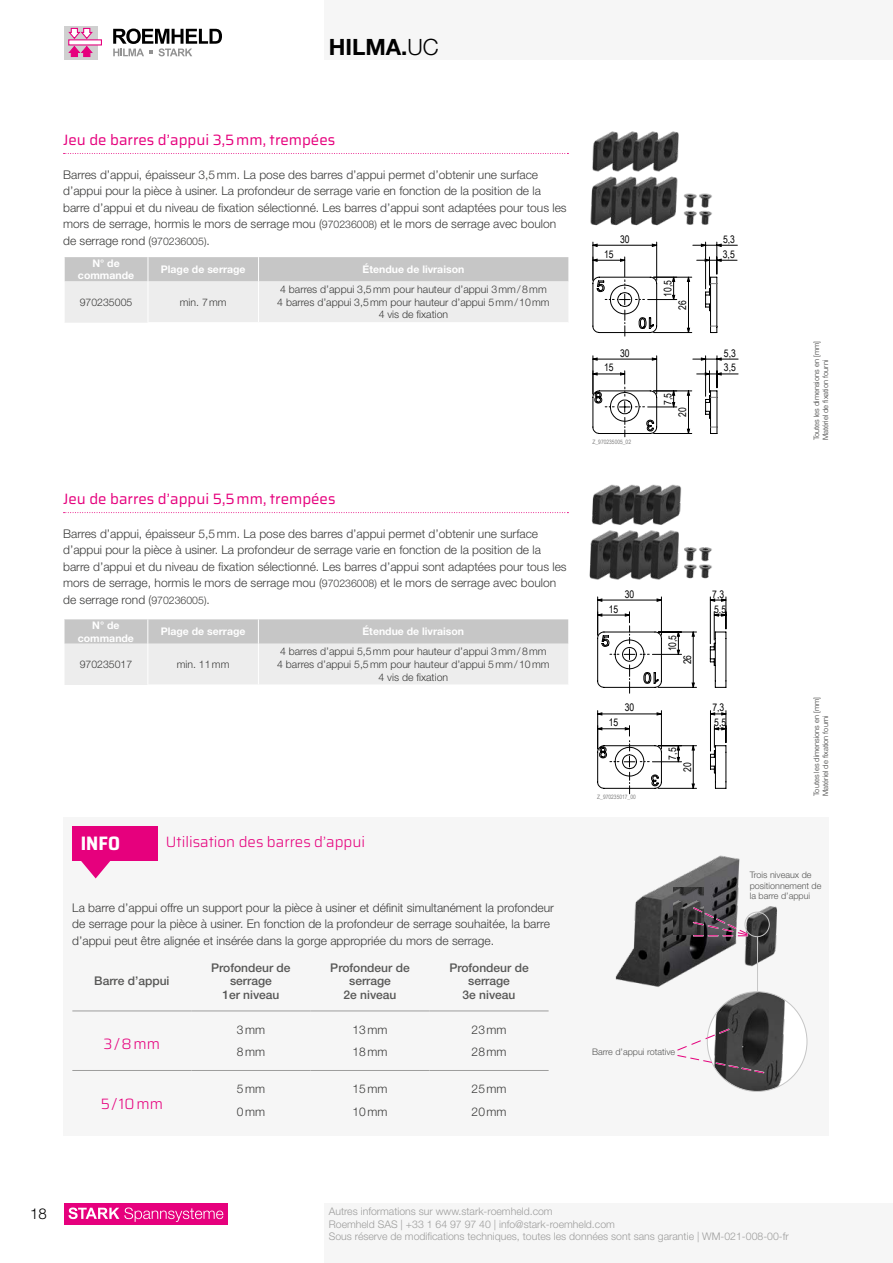
<style>
.page{position:relative;width:893px;height:1263px;background:#fff}
.page>*{position:absolute;margin:0;border:0;box-sizing:border-box;transform-origin:0 0}
.t1{font:700 22.5px "Helvetica Neue LT Std";color:#000}
.t2{font:700 semi-condensed 19.5px "Saira";color:#fff}
.t3{font:15px "Saira";color:#e6007d}
.t4{font:300 15px "Saira";color:#e6007d}
.t5{font:300 15px "Helvetica Neue LT Pro";color:#000}
.t6{font:300 12px/16.5px "Helvetica Neue LT Std";color:#3c3c3b}
.t7{font:500 12px/13.5px "Helvetica Neue LT Pro";color:#575756;text-align:center}
.t8{font:300 12px/22.5px "Helvetica Neue LT Pro";color:#3c3c3b}
.t9{font:300 10.5px/12.6px "Helvetica Neue LT Pro";color:#3c3c3b;text-align:center}
.t10{font:300 10.5px/12.6px "Helvetica Neue LT Pro";color:#9d9d9c}
.t11{font:700 10.5px/12.6px "Helvetica Neue LT Pro";color:#fff;text-align:center}
.t12{font:10.5px/14.9px "Arial Narrow";color:#000}
.t13{font:300 9px/10.5px "Helvetica Neue LT Std";color:#575756}
.t14{font:300 7.5px/9px "Helvetica Neue LT Pro";color:#3c3c3b}
.t15{font:6px "Arial Narrow";color:#7f7f7f}
.s1{font-family:"Helvetica Neue LT Pro";font-weight:300}
.s2{font-family:"Helvetica Neue LT Pro";font-size:10.5px}
</style>
<div class="page">
<div style="left:64px;top:1203px;width:163px;height:22px;background:#e6007d"></div>
<svg style="left:68px;top:1207px;width:155px;height:15px"></svg>
<div style="left:64px;top:26px;width:34px;height:33px;background:#d0d0d0"></div>
<svg style="left:68px;top:39px;width:34px;height:7px"></svg>
<svg style="left:68px;top:27px;width:26px;height:31px"></svg>
<svg style="left:113px;top:29px;width:109px;height:27px"></svg>
<div style="left:325px;top:0;width:568px;height:60px;background:#f6f6f6"></div>
<div style="left:325px;top:1203px;width:568px;height:60px;background:#f6f6f6"></div>
<div style="left:64px;top:817px;width:765px;height:318px;background:#f6f6f6"></div>
<img style="left:707px;top:992px;width:100px;height:99px;border-radius:50px">
<img style="left:758px;top:906px;width:19px;height:57px">
<svg style="left:677px;top:1027px;width:88px;height:47px"></svg>
<img style="left:615px;top:855px;width:143px;height:139px">
<img style="left:673px;top:888px;width:30px;height:46px">
<svg style="left:64px;top:153px;width:504px;height:1px"></svg>
<svg style="left:64px;top:512px;width:504px;height:1px"></svg>
<hr style="left:717px;top:242px;width:1px;height:32px;background:#000">
<hr style="left:705px;top:242px;width:1px;height:47px;background:#000">
<hr style="left:656px;top:242px;width:1px;height:38px;background:#000">
<hr style="left:593px;top:242px;width:1px;height:38px;background:#000">
<hr style="left:653px;top:391px;width:39px;height:1px;background:#000">
<hr style="left:653px;top:433px;width:39px;height:1px;background:#000">
<hr style="left:653px;top:277px;width:39px;height:1px;background:#000">
<hr style="left:653px;top:332px;width:39px;height:1px;background:#000">
<svg style="left:592px;top:244px;width:65px;height:3px"></svg>
<svg style="left:592px;top:257px;width:85px;height:180px"></svg>
<svg style="left:687px;top:244px;width:51px;height:190px"></svg>
<hr style="left:726px;top:597px;width:1px;height:32px;background:#000">
<hr style="left:710px;top:597px;width:1px;height:47px;background:#000">
<hr style="left:597px;top:597px;width:1px;height:38px;background:#000">
<hr style="left:661px;top:597px;width:1px;height:38px;background:#000">
<svg style="left:597px;top:598px;width:130px;height:196px"></svg>
<div style="left:72px;top:826px;width:85px;height:35px;background:#e6007d"></div>
<svg style="left:81px;top:861px;width:29px;height:17px"></svg>
<svg style="left:64px;top:257px;width:504px;height:66px;background:#dedede"></svg>
<hr style="left:64px;top:281px;width:1px;height:42px;background:#fff">
<hr style="left:148px;top:281px;width:1px;height:41px;background:#fff">
<hr style="left:258px;top:281px;width:1px;height:41px;background:#fff">
<hr style="left:148px;top:322px;width:111px;height:1px;background:#fff">
<hr style="left:259px;top:322px;width:309px;height:1px;background:#fff">
<svg style="left:64px;top:619px;width:504px;height:66px;background:#dedede"></svg>
<hr style="left:64px;top:644px;width:1px;height:41px;background:#fff">
<hr style="left:147px;top:644px;width:1px;height:40px;background:#fff">
<hr style="left:258px;top:644px;width:1px;height:40px;background:#fff">
<hr style="left:147px;top:684px;width:111px;height:1px;background:#fff">
<hr style="left:258px;top:684px;width:310px;height:1px;background:#fff">
<hr style="left:72px;top:1011px;width:119px;height:1px;background:#9d9d9c">
<hr style="left:191px;top:1011px;width:119px;height:1px;background:#9d9d9c">
<hr style="left:310px;top:1011px;width:120px;height:1px;background:#9d9d9c">
<hr style="left:430px;top:1011px;width:119px;height:1px;background:#9d9d9c">
<hr style="left:72px;top:1070px;width:119px;height:1px;background:#9d9d9c">
<hr style="left:191px;top:1070px;width:119px;height:1px;background:#9d9d9c">
<hr style="left:310px;top:1070px;width:120px;height:1px;background:#9d9d9c">
<hr style="left:430px;top:1070px;width:119px;height:1px;background:#9d9d9c">
<svg style="left:692px;top:906px;width:57px;height:31px;background:#74646e"></svg>
<div style="left:745px;top:912px;width:24px;height:25px;border:1px solid #c6c6c6;border-radius:50%"></div>
<hr style="left:757px;top:937px;width:1px;height:54px;background:#c6c6c6">
<img style="left:590px;top:131px;width:122px;height:95px">
<img style="left:589px;top:484px;width:123px;height:96px">
<h1 class="t1" style="left:329px;top:33px;width:111px">HILMA.<span class="s1">UC</span></h1>
<p class="t3" style="left:63px;top:128px;width:274px">Jeu de barres d’appui 3,5mm, trempées</p>
<p class="t6" style="left:63px;top:166px;width:505px">Barres d’appui, épaisseur 3,5mm. La pose des barres d’appui permet d’obtenir une surface d’appui pour la pièce à usiner. La profondeur de serrage varie en fonction de la position de la barre d’appui et du niveau de fixation sélectionné. Les barres d’appui sont adaptées pour tous les mors de serrage, hormis le mors de serrage mou (<span class="s2">970236008)</span> et le mors de serrage avec boulon de serrage rond (<span class="s2">970236005)</span>.</p>
<p class="t11" style="left:78px;top:256px;width:58px">N° de commande</p>
<p class="t11" style="left:161px;top:263px;width:86px">Plage de serrage</p>
<p class="t11" style="left:363px;top:263px;width:103px">Étendue de livraison</p>
<p class="t9" style="left:80px;top:296px;width:54px">970235005</p>
<p class="t9" style="left:180px;top:296px;width:48px">min. 7mm</p>
<p class="t9" style="left:277px;top:283px;width:274px">4 barres d’appui 3,5mm pour hauteur d’appui 3mm/8mm<br>4 barres d’appui 3,5mm pour hauteur d’appui 5mm/10mm<br>4 vis de fixation</p>
<p class="t3" style="left:63px;top:487px;width:274px">Jeu de barres d’appui 5,5mm, trempées</p>
<p class="t6" style="left:63px;top:525px;width:505px">Barres d’appui, épaisseur 5,5mm. La pose des barres d’appui permet d’obtenir une surface d’appui pour la pièce à usiner. La profondeur de serrage varie en fonction de la position de la barre d’appui et du niveau de fixation sélectionné. Les barres d’appui sont adaptées pour tous les mors de serrage, hormis le mors de serrage mou (<span class="s2">970236008)</span> et le mors de serrage avec boulon de serrage rond (<span class="s2">970236005)</span>.</p>
<p class="t11" style="left:78px;top:619px;width:58px">N° de commande</p>
<p class="t11" style="left:161px;top:625px;width:86px">Plage de serrage</p>
<p class="t11" style="left:362px;top:625px;width:103px">Étendue de livraison</p>
<p class="t9" style="left:80px;top:658px;width:54px">970235017</p>
<p class="t9" style="left:177px;top:658px;width:54px">min. 11mm</p>
<p class="t9" style="left:277px;top:645px;width:274px">4 barres d’appui 5,5mm pour hauteur d’appui 3mm/8mm<br>4 barres d’appui 5,5mm pour hauteur d’appui 5mm/10mm<br>4 vis de fixation</p>
<h2 class="t2" style="left:81px;top:829px;width:41px">INFO</h2>
<p class="t4" style="left:166px;top:830px;width:201px">Utilisation des barres d’appui</p>
<p class="t6" style="left:72px;top:899px;width:483px">La barre d’appui offre un support pour la pièce à usiner et définit simultanément la profondeur de serrage pour la pièce à usiner. En fonction de la profondeur de serrage souhaitée, la barre d’appui peut être alignée et insérée dans la gorge appropriée du mors de serrage.</p>
<p class="t7" style="left:94px;top:974px;width:77px">Barre d’appui</p>
<p class="t4" style="left:104px;top:1033px;width:58px">3/8mm</p>
<p class="t4" style="left:101px;top:1092px;width:64px">5/10mm</p>
<p class="t7" style="left:211px;top:961px;width:81px">Profondeur de serrage<br>1er niveau</p>
<p class="t7" style="left:330px;top:961px;width:81px">Profondeur de serrage<br>2e niveau</p>
<p class="t7" style="left:449px;top:961px;width:81px">Profondeur de serrage<br>3e niveau</p>
<p class="t8" style="left:237px;top:1018px;width:30px">3mm<br>8mm</p>
<p class="t8" style="left:353px;top:1018px;width:36px">13mm<br>18mm</p>
<p class="t8" style="left:472px;top:1018px;width:36px">23mm<br>28mm</p>
<p class="t8" style="left:237px;top:1077px;width:30px">5mm<br>0mm</p>
<p class="t8" style="left:353px;top:1077px;width:36px">15mm<br>10mm</p>
<p class="t8" style="left:472px;top:1077px;width:36px">25mm<br>20mm</p>
<p class="t12" style="left:620px;top:231px;width:11px">30</p>
<p class="t12" style="left:604px;top:246px;width:11px">15</p>
<p class="t12" style="left:620px;top:345px;width:11px">30</p>
<p class="t12" style="left:604px;top:360px;width:11px">15</p>
<p class="t15" style="left:593px;top:438px;width:40px">Z_970235005_02</p>
<p class="t12" style="left:660px;top:297px;width:18px;rotate:-90deg">10,5</p>
<p class="t12" style="left:675px;top:310px;width:11px;rotate:-90deg">26</p>
<p class="t12" style="left:660px;top:405px;width:13px;rotate:-90deg">7,5</p>
<p class="t12" style="left:675px;top:417px;width:11px;rotate:-90deg">20</p>
<p class="t12" style="left:723px;top:231px;width:14px">5,3<br>3,5</p>
<p class="t12" style="left:724px;top:345px;width:13px">5,3</p>
<p class="t12" style="left:724px;top:360px;width:13px">3,5</p>
<p class="t14" style="left:812px;top:440px;width:101px;rotate:-90deg">Toutes les dimensions en [mm]<br>Matériel de fixation fourni</p>
<p class="t12" style="left:625px;top:586px;width:11px">30</p>
<p class="t12" style="left:712px;top:586px;width:13px">7,3</p>
<p class="t12" style="left:609px;top:601px;width:11px">15</p>
<p class="t12" style="left:714px;top:601px;width:13px">5,5</p>
<p class="t12" style="left:665px;top:651px;width:18px;rotate:-90deg">10,5</p>
<p class="t12" style="left:679px;top:664px;width:11px;rotate:-90deg">26</p>
<p class="t12" style="left:625px;top:700px;width:11px">30</p>
<p class="t12" style="left:609px;top:715px;width:11px">15</p>
<p class="t15" style="left:597px;top:793px;width:40px">Z_970235017_00</p>
<p class="t12" style="left:665px;top:760px;width:13px;rotate:-90deg">7,5</p>
<p class="t12" style="left:679px;top:772px;width:11px;rotate:-90deg">20</p>
<p class="t12" style="left:712px;top:700px;width:13px">7,3</p>
<p class="t12" style="left:714px;top:715px;width:13px">5,5</p>
<p class="t14" style="left:812px;top:796px;width:101px;rotate:-90deg">Toutes les dimensions en [mm]<br>Matériel de fixation fourni</p>
<p class="t13" style="left:750px;top:870px;width:73px">Trois niveaux de positionnement de la barre d’appui</p>
<p class="t13" style="left:592px;top:1047px;width:85px">Barre d’appui rotative</p>
<p class="t5" style="left:30px;top:1205px;width:18px">18</p>
<p class="t10" style="left:329px;top:1205px;width:461px">Autres informations sur www.stark-roemheld.com<br>Roemheld SAS | +33 1 64 97 97 40 | info@stark-roemheld.com<br>Sous réserve de modifications techniques, toutes les données sont sans garantie | WM-021-008-00-fr</p>
</div>
